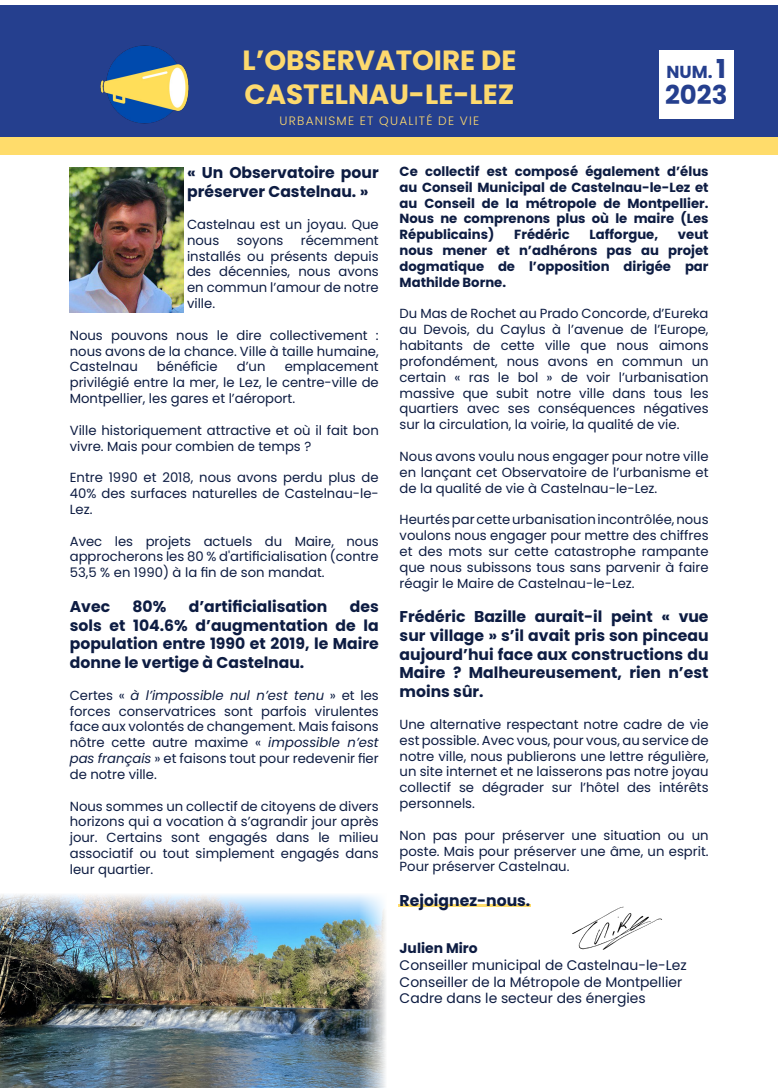
<style>
.page{position:relative;width:780px;height:1088px;background:#fff}
.page>*{position:absolute;margin:0;border:0;box-sizing:border-box;transform-origin:0 0}
.t1{font:700 27.75px "Poppins";color:#fdd96e}
.t2{font:700 26px "Poppins";color:#253f8e}
.t3{font:700 17.38px "Poppins";color:#253f8e}
.t4{font:700 15.62px/18.8px "Poppins";color:#0d1c42;text-align:justify}
.t5{font:13.88px "Poppins";color:#0d1c42}
.t6{font:700 13.88px "Poppins";color:#0d1c42}
.t7{font:13.25px/15.9px "Poppins";color:#0d1c42;text-align:justify}
.t8{font:700 13.25px/15.9px "Poppins";color:#0d1c42;text-align:justify}
.t9{font:300 12.12px "Poppins";letter-spacing:.1em;color:#fdd96e}
.s1{font-size:26px}
.s2{font-style:italic}
</style>
<div class="page">
<hr style="left:398px;top:904px;width:133px;height:3px;background:#ffdc6b">
<img style="left:0;top:923px;width:358px;height:165px">
<div style="left:0;top:5px;width:778px;height:134px;background:#253f8e"></div>
<img style="left:70px;top:167px;width:113px;height:145px">
<img style="left:0;top:894px;width:358px;height:29px">
<img style="left:358px;top:894px;width:28px;height:194px">
<div style="left:0;top:137px;width:778px;height:17px;background:#ffdc6b"></div>
<img style="left:100px;top:45px;width:89px;height:79px">
<img style="left:572px;top:906px;width:90px;height:44px">
<div style="left:659px;top:50px;width:74px;height:68px;background:#fff"></div>
<p class="t1" style="left:242px;top:45px;width:275px">L’OBSERVATOIRE DE</p>
<p class="t1" style="left:244px;top:78px;width:271px">CASTELNAU-LE-LEZ</p>
<p class="t9" style="left:279px;top:113px;width:201px">URBANISME ET QUALITÉ DE VIE</p>
<p class="t3" style="left:666px;top:62px;width:61px">NUM. <span class="s1">1</span></p>
<p class="t2" style="left:665px;top:80px;width:64px">2023</p>
<p class="t4" style="left:187px;top:164px;width:193px">« Un Observatoire pour préserver Castelnau. »</p>
<p class="t7" style="left:187px;top:216px;width:193px">Castelnau est un joyau. Que nous</p>
<p class="t7" style="left:187px;top:232px;width:193px;text-indent:114px">récemment installés ou présents depuis des décennies, nous avons en commun l’amour de notre ville.</p>
<p class="t7" style="left:70px;top:327px;width:310px">Nous pouvons nous le dire collectivement : nous avons de la chance. Ville à taille humaine, Castelnau</p>
<p class="t7" style="left:237px;top:232px;width:48px">soyons</p>
<p class="t7" style="left:157px;top:359px;width:62px">bénéficie</p>
<p class="t7" style="left:237px;top:359px;width:30px">d’un</p>
<p class="t7" style="left:70px;top:359px;width:310px;text-indent:215px">emplacement privilégié entre la mer, le Lez, le centre-ville de Montpellier, les gares et l’aéroport.</p>
<p class="t7" style="left:70px;top:422px;width:310px">Ville historiquement attractive et où il fait bon vivre. Mais pour combien de temps ?</p>
<p class="t7" style="left:70px;top:470px;width:310px">Entre 1990 et 2018, nous avons perdu plus de 40% des surfaces naturelles de Castelnau-le-Lez.</p>
<p class="t7" style="left:70px;top:533px;width:310px">Avec les projets actuels du Maire, nous approcherons les 80 % d'artificialisation (contre 53,5 % en 1990) à la fin de son mandat.</p>
<p class="t4" style="left:70px;top:597px;width:42px">Avec</p>
<p class="t4" style="left:132px;top:597px;width:35px">80%</p>
<p class="t4" style="left:189px;top:597px;width:140px">d’artificialisation</p>
<p class="t4" style="left:70px;top:597px;width:310px;text-indent:280px">des sols et 104.6% d’augmentation de la population entre 1990 et 2019, le Maire donne le vertige à Castelnau.</p>
<p class="t7" style="left:70px;top:687px;width:310px">Certes « <span class="s2">à l’impossible nul n’est tenu</span> » et les forces conservatrices sont parfois virulentes face aux volontés de changement. Mais faisons nôtre cette autre maxime « <span class="s2">impossible n’est pas français</span> » et faisons tout pour redevenir fier de notre ville.</p>
<p class="t7" style="left:70px;top:798px;width:310px">Nous sommes un collectif de citoyens de divers horizons qui a vocation à s’agrandir jour après jour. Certains sont engagés dans le milieu associatif ou tout simplement engagés dans leur quartier.</p>
<p class="t8" style="left:399px;top:163px;width:310px">Ce collectif est composé également d’élus au Conseil Municipal de Castelnau-le-Lez et au Conseil de la métropole de Montpellier.<br>Nous ne comprenons plus où le maire (Les Républicains)</p>
<p class="t8" style="left:514px;top:227px;width:57px">Frédéric</p>
<p class="t8" style="left:589px;top:227px;width:70px">Lafforgue,</p>
<p class="t8" style="left:399px;top:227px;width:310px;text-indent:278px">veut nous mener et n’adhérons pas au projet dogmatique de l’opposition dirigée par Mathilde Borne.</p>
<p class="t7" style="left:399px;top:306px;width:310px">Du Mas de Rochet au Prado Concorde, d’Eureka au Devois, du Caylus à l’avenue de l’Europe, habitants de cette ville que nous aimons profondément, nous avons en commun un certain « ras le bol » de voir l’urbanisation massive que subit notre ville dans tous les quartiers avec ses conséquences négatives sur la circulation, la voirie, la qualité de vie.</p>
<p class="t7" style="left:399px;top:448px;width:310px">Nous avons voulu nous engager pour notre ville en lançant cet Observatoire de l’urbanisme et de la qualité de vie à Castelnau-le-Lez.</p>
<p class="t7" style="left:399px;top:512px;width:310px">Heurtés par cette urbanisation incontrôlée, nous voulons nous engager pour mettre des chiffres et des mots sur cette catastrophe rampante que nous subissons tous sans parvenir à faire réagir le Maire de Castelnau-le-Lez.</p>
<p class="t4" style="left:399px;top:607px;width:310px">Frédéric Bazille aurait-il peint « vue sur village » s’il avait pris son pinceau aujourd’hui face aux constructions du Maire ? Malheureusement, rien n’est moins sûr.</p>
<p class="t7" style="left:399px;top:716px;width:310px">Une alternative respectant notre cadre de vie est possible. Avec vous, pour vous, au service de notre ville, nous publierons une lettre régulière, un site internet et ne laisserons pas notre joyau collectif se dégrader sur l’hôtel des intérêts personnels.</p>
<p class="t7" style="left:399px;top:827px;width:310px">Non pas pour préserver une situation ou un poste. Mais pour préserver une âme, un esprit.<br>Pour préserver Castelnau.</p>
<p class="t4" style="left:399px;top:891px;width:132px">Rejoignez-nous.</p>
<p class="t6" style="left:399px;top:940px;width:80px">Julien Miro</p>
<p class="t5" style="left:399px;top:957px;width:288px">Conseiller municipal de Castelnau-le-Lez</p>
<p class="t5" style="left:399px;top:973px;width:284px">Conseiller de la Métropole de Montpellier</p>
<p class="t5" style="left:399px;top:990px;width:247px">Cadre dans le secteur des énergies</p>
</div>
